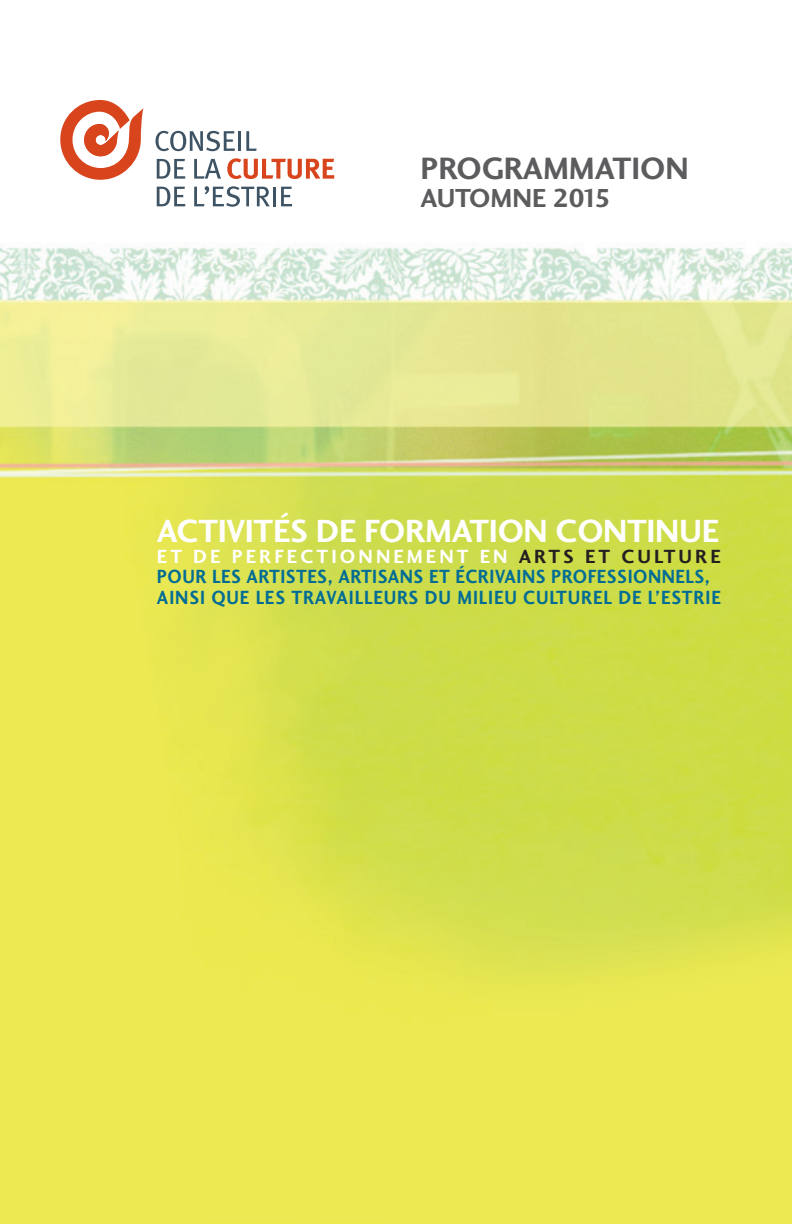
<style>
.page{position:relative;width:792px;height:1224px;background:#fff}
.page>*{position:absolute;margin:0;border:0;box-sizing:border-box;transform-origin:0 0}
.t1{font:33.2px "Charlotte Sans Bold Plain";letter-spacing:-.01em;color:#fff}
.t2{font:32px "Charlotte Sans Bold Plain";color:#5c5c5f}
.t3{font:27px "Charlotte Sans Bold Plain";letter-spacing:-.03em;color:#5c5c5f}
.t4{font:19.8px "Charlotte Sans Bold Plain";letter-spacing:.03em;color:#006c95;scale:.92 1}
.t5{font:19.8px "Charlotte Sans Bold Plain";letter-spacing:.05em;color:#006c95;scale:.92 1}
.t6{font:19.8px "Charlotte Sans Bold Plain";letter-spacing:.155em;color:#fff}
.s1{color:#231f20}
</style>
<div class="page">
<img style="left:0;top:108px;width:792px;height:1116px">
<svg style="left:60px;top:100px;width:83px;height:80px"></svg>
<svg style="left:155px;top:131px;width:80px;height:20px"></svg>
<hr style="left:238px;top:131px;width:3px;height:20px;background:#3e5364">
<svg style="left:246px;top:131px;width:11px;height:20px"></svg>
<svg style="left:157px;top:159px;width:28px;height:20px"></svg>
<svg style="left:194px;top:159px;width:27px;height:20px"></svg>
<svg style="left:227px;top:158px;width:107px;height:21px"></svg>
<svg style="left:157px;top:187px;width:28px;height:19px"></svg>
<svg style="left:194px;top:186px;width:76px;height:21px"></svg>
<hr style="left:273px;top:187px;width:3px;height:19px;background:#3e5364">
<svg style="left:281px;top:187px;width:11px;height:19px"></svg>
<p class="t2" style="left:420px;top:149px;width:270px">PROGRAMMATION</p>
<p class="t3" style="left:420px;top:182px;width:192px">AUTOMNE 2015</p>
<p class="t1" style="left:157px;top:511px;width:564px">ACTIVITÉS DE FORMATION CONTINUE</p>
<p class="t6" style="left:157px;top:544px;width:565px">ET DE PERFECTIONNEMENT EN <span class="s1">ARTS ET CULTURE</span></p>
<p class="t4" style="left:157px;top:565px;width:603px">POUR LES ARTISTES, ARTISANS ET ÉCRIVAINS PROFESSIONNELS,</p>
<p class="t5" style="left:157px;top:586px;width:615px">AINSI QUE LES TRAVAILLEURS DU MILIEU CULTUREL DE L’ESTRIE</p>
</div>
